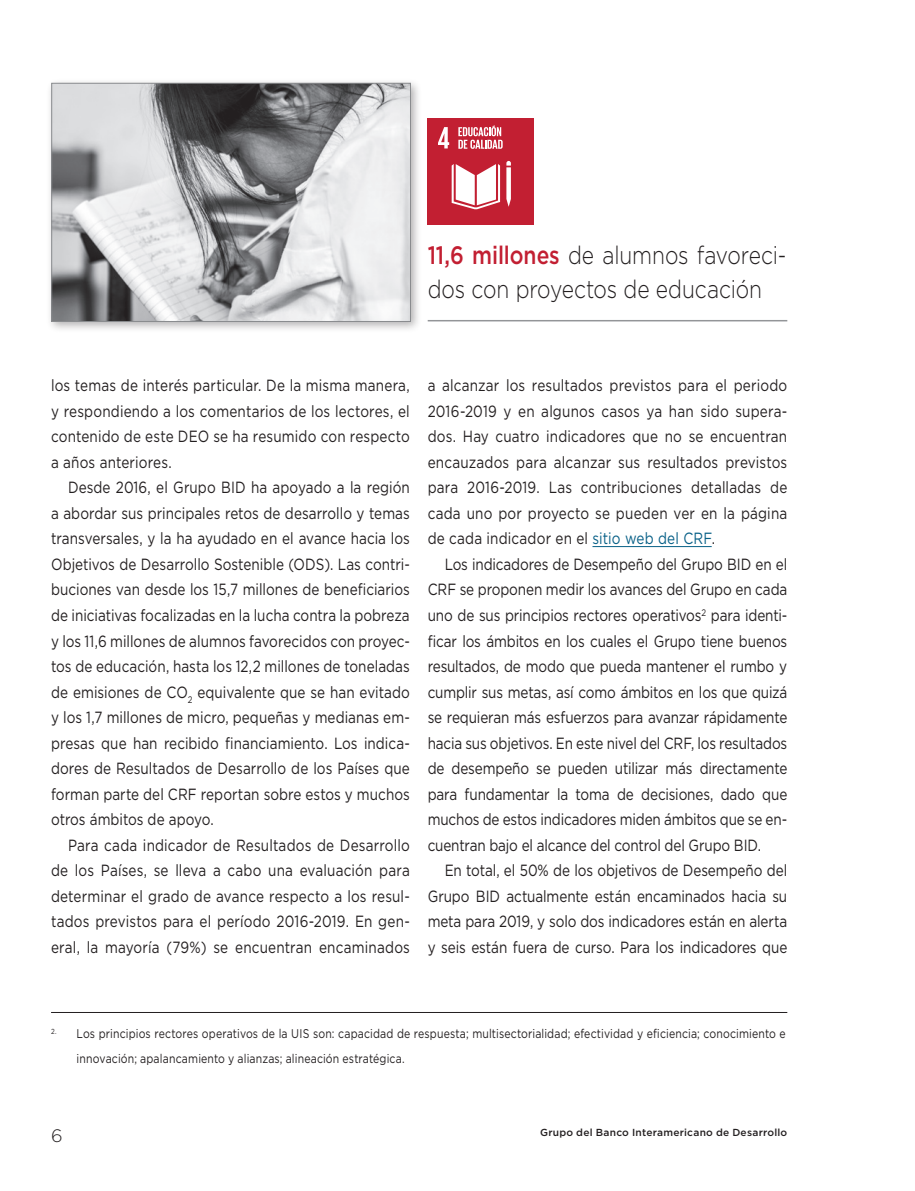
<style>
.page{position:relative;width:915px;height:1191px;background:#fff}
.page>*{position:absolute;margin:0;border:0;box-sizing:border-box;transform-origin:0 0}
.t1{font:300 25.2px/34px "Gotham";letter-spacing:-.005em;color:#231f20;scale:.83 1}
.t2{font:300 18px "Gotham";color:#231f20}
.t3{font:16.2px/25.5px "Gotham";letter-spacing:.005em;color:#231f20;text-align:justify;scale:.83 1}
.t4{font:12.6px/25.5px "Gotham";letter-spacing:.01em;color:#231f20;scale:.83 1}
.t5{font:500 10.2px "Gotham";letter-spacing:.025em;color:#231f20}
.s1{font-weight:500;color:#c21f32}
.s2{color:#086087}
</style>
<div class="page">
<hr style="left:592px;top:546px;width:119px;height:1px;background:#086087">
<div style="left:46px;top:78px;width:376px;height:255px;background:#231f20;opacity:.35"></div>
<img style="left:53px;top:85px;width:355px;height:235px">
<div style="left:51px;top:83px;width:359px;height:239px;border:1px solid #8a8c8f"></div>
<hr style="left:427px;top:320px;width:360px;height:1px;background:#939598">
<div style="left:427px;top:118px;width:106px;height:106px;background:#c21f32"></div>
<svg style="left:451px;top:164px;width:49px;height:45px"></svg>
<svg style="left:506px;top:161px;width:4px;height:46px"></svg>
<svg style="left:438px;top:127px;width:11px;height:21px"></svg>
<svg style="left:458px;top:125px;width:44px;height:24px"></svg>
<hr style="left:51px;top:1012px;width:736px;height:1px;background:#231f20">
<h1 class="t1" style="left:427px;top:237px;width:433px"><span class="s1">11,6 millones</span> de alumnos favoreci&shy;dos con proyectos de educación</h1>
<p class="t3" style="left:51px;top:372px;width:433px">los temas de interés particular. De la misma manera, y respondiendo a los comentarios de los lectores, el contenido de este DEO se ha resumido con respecto a años anteriores.</p>
<p class="t3" style="left:51px;top:474px;width:433px;text-indent:17px">Desde 2016, el Grupo BID ha apoyado a la región a abordar sus principales retos de desarrollo y temas transversales, y la ha ayudado en el avance hacia los Objetivos de Desarrollo Sostenible (ODS). Las contri&shy;buciones van desde los 15,7 millones de beneficiarios de iniciativas focalizadas en la lucha contra la pobreza y los 11,6 millones de alumnos favorecidos con proyec&shy;tos de educación, hasta los 12,2 millones de toneladas de emisiones de CO<sub>2</sub> equivalente que se han evitado y los 1,7 millones de micro, pequeñas y medianas em&shy;presas que han recibido financiamiento. Los indica&shy;dores de Resultados de Desarrollo de los Países que forman parte del CRF reportan sobre estos y muchos otros ámbitos de apoyo.</p>
<p class="t3" style="left:51px;top:832px;width:433px;text-indent:17px">Para cada indicador de Resultados de Desarrollo de los Países, se lleva a cabo una evaluación para determinar el grado de avance respecto a los resul&shy;tados previstos para el período 2016-2019. En gen&shy;eral, la mayoría (79%) se encuentran encaminados</p>
<p class="t3" style="left:427px;top:372px;width:434px">a alcanzar los resultados previstos para el periodo 2016-2019 y en algunos casos ya han sido supera&shy;dos. Hay cuatro indicadores que no se encuentran encauzados para alcanzar sus resultados previstos para 2016-2019. Las contribuciones detalladas de cada uno por proyecto se pueden ver en la página de cada indicador en el <span class="s2">sitio web del CRF</span>.</p>
<p class="t3" style="left:427px;top:551px;width:434px;text-indent:17px">Los indicadores de Desempeño del Grupo BID en el CRF se proponen medir los avances del Grupo en cada uno de sus principios rectores operativos<sup>2</sup> para identi&shy;ficar los ámbitos en los cuales el Grupo tiene buenos resultados, de modo que pueda mantener el rumbo y cumplir sus metas, así como ámbitos en los que quizá se requieran más esfuerzos para avanzar rápidamente hacia sus objetivos. En este nivel del CRF, los resultados de desempeño se pueden utilizar más directamente para fundamentar la toma de decisiones, dado que muchos de estos indicadores miden ámbitos que se en&shy;cuentran bajo el alcance del control del Grupo BID.</p>
<p class="t3" style="left:427px;top:857px;width:434px;text-indent:17px">En total, el 50% de los objetivos de Desempeño del Grupo BID actualmente están encaminados hacia su meta para 2019, y solo dos indicadores están en alerta y seis están fuera de curso. Para los indicadores que</p>
<p class="t4" style="left:77px;top:1020px;width:855px;text-indent:-26px"><sup>2.</sup> Los principios rectores operativos de la UIS son: capacidad de respuesta; multisectorialidad; efectividad y eficiencia; conocimiento e innovación; apalancamiento y alianzas; alineación estratégica.</p>
<p class="t2" style="left:51px;top:1124px;width:13px">6</p>
<p class="t5" style="left:540px;top:1125px;width:249px">Grupo del Banco Interamericano de Desarrollo</p>
</div>
